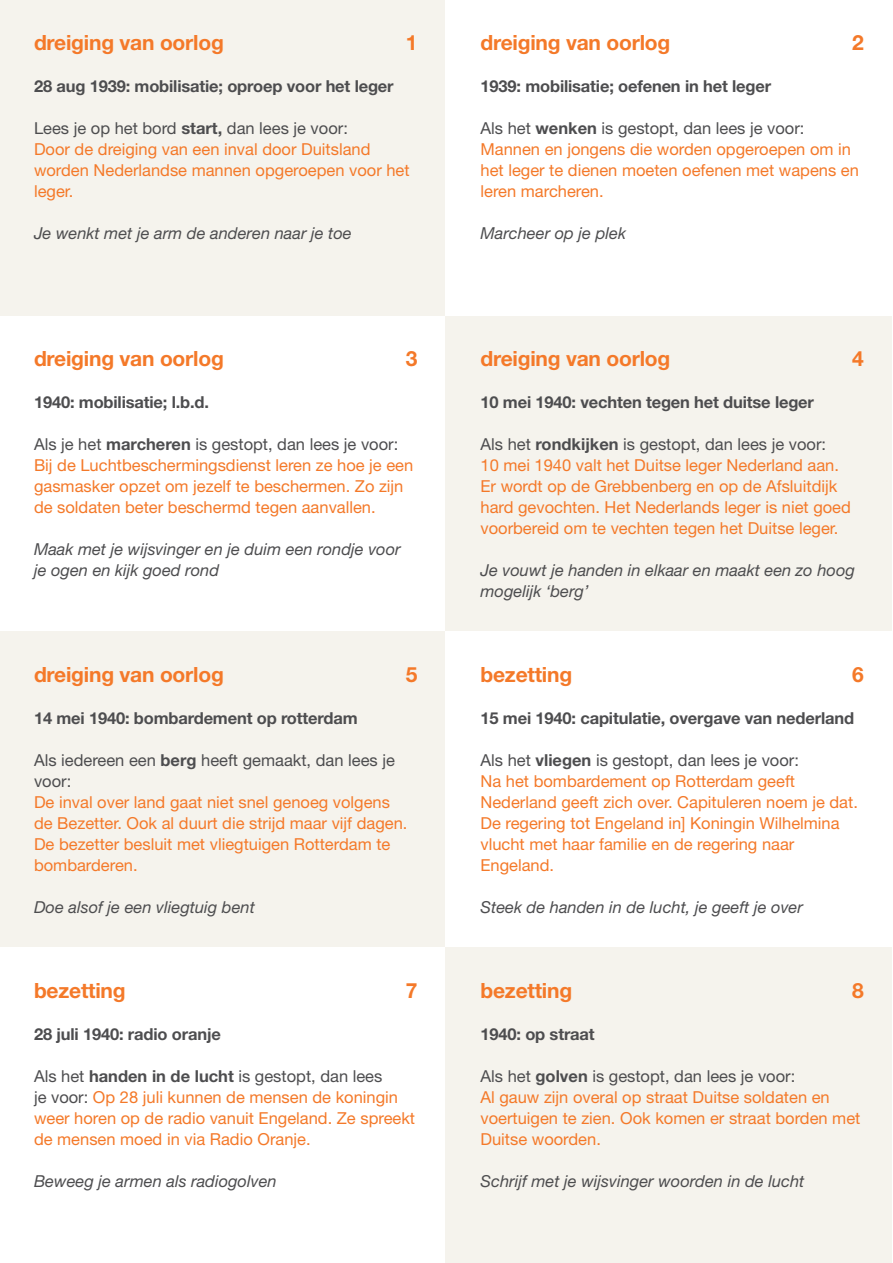
<style>
.page{position:relative;width:893px;height:1263px;background:#fff}
.page>*{position:absolute;margin:0;border:0;box-sizing:border-box;transform-origin:0 0}
.t1{font:700 21px "Helvetica Neue";letter-spacing:-.01em;color:#f47929}
.t2{font:16.5px/21px "Helvetica Neue";color:#f47929}
.t3{font:italic 16.5px/21px "Helvetica Neue";color:#4d4d4f}
.t4{font:700 16.5px "Helvetica Neue";letter-spacing:-.01em;color:#4d4d4f}
.t5{font:16.5px/21px "Helvetica Neue";color:#4d4d4f}
.s1{color:#4d4d4f}
.s2{font-weight:700;color:#4d4d4f}
.s3{font-weight:700}
</style>
<div class="page">
<div style="left:0;top:0;width:446px;height:316px;background:#f5f3ed"></div>
<div style="left:0;top:631px;width:446px;height:316px;background:#f5f3ed"></div>
<div style="left:446px;top:316px;width:446px;height:315px;background:#f5f3ed"></div>
<div style="left:446px;top:947px;width:446px;height:316px;background:#f5f3ed"></div>
<p class="t1" style="left:34px;top:30px;width:191px">dreiging van oorlog</p>
<p class="t1" style="left:406px;top:30px;width:13px">1</p>
<p class="t4" style="left:34px;top:76px;width:361px">28 aug 1939: mobilisatie; oproep voor het leger</p>
<p class="t2" style="left:34px;top:118px;width:377px"><span class="s1">Lees je op het bord</span> <span class="s2">start,</span> <span class="s1">dan lees je voor:<br></span>Door de dreiging van een inval door Duitsland worden Nederlandse mannen opgeroepen voor het leger.</p>
<p class="t3" style="left:34px;top:223px;width:319px">Je wenkt met je arm de anderen naar je toe</p>
<p class="t1" style="left:34px;top:346px;width:191px">dreiging van oorlog</p>
<p class="t1" style="left:406px;top:346px;width:13px">3</p>
<p class="t4" style="left:34px;top:392px;width:177px">1940: mobilisatie; l.b.d.</p>
<p class="t2" style="left:34px;top:434px;width:381px"><span class="s1">Als je het</span> <span class="s2">marcheren</span> <span class="s1">is gestopt, dan lees je voor:<br></span>Bij de Luchtbeschermingsdienst leren ze hoe je een gasmasker opzet om jezelf te beschermen. Zo zijn de soldaten beter beschermd tegen aanvallen.</p>
<p class="t3" style="left:34px;top:539px;width:368px">Maak met je wijsvinger en je duim een rondje voor je ogen en kijk goed rond</p>
<p class="t1" style="left:34px;top:661px;width:191px">dreiging van oorlog</p>
<p class="t1" style="left:406px;top:661px;width:13px">5</p>
<p class="t4" style="left:34px;top:708px;width:325px">14 mei 1940: bombardement op rotterdam</p>
<p class="t5" style="left:34px;top:749px;width:362px">Als iedereen een <span class="s3">berg</span> heeft gemaakt, dan lees je voor:</p>
<p class="t2" style="left:34px;top:791px;width:375px">De inval over land gaat niet snel genoeg volgens de Bezetter. Ook al duurt die strijd maar vijf dagen.<br>De bezetter besluit met vliegtuigen Rotterdam te bombarderen.</p>
<p class="t3" style="left:34px;top:896px;width:222px">Doe alsof je een vliegtuig bent</p>
<p class="t1" style="left:34px;top:977px;width:93px">bezetting</p>
<p class="t1" style="left:406px;top:977px;width:13px">7</p>
<p class="t4" style="left:34px;top:1023px;width:188px">28 juli 1940: radio oranje</p>
<p class="t2" style="left:34px;top:1065px;width:383px"><span class="s1">Als het</span> <span class="s2">handen in de lucht</span> <span class="s1">is gestopt, dan lees<br>je voor:</span> Op 28 juli kunnen de mensen de koningin weer horen op de radio vanuit Engeland. Ze spreekt de mensen moed in via Radio Oranje.</p>
<p class="t3" style="left:34px;top:1170px;width:244px">Beweeg je armen als radiogolven</p>
<p class="t1" style="left:480px;top:30px;width:191px">dreiging van oorlog</p>
<p class="t1" style="left:852px;top:30px;width:13px">2</p>
<p class="t4" style="left:480px;top:76px;width:292px">1939: mobilisatie; oefenen in het leger</p>
<p class="t2" style="left:480px;top:118px;width:380px"><span class="s1">Als het</span> <span class="s2">wenken</span> <span class="s1">is gestopt, dan lees je voor:<br></span>Mannen en jongens die worden opgeroepen om in het leger te dienen moeten oefenen met wapens en leren marcheren.</p>
<p class="t3" style="left:480px;top:223px;width:147px">Marcheer op je plek</p>
<p class="t1" style="left:480px;top:346px;width:191px">dreiging van oorlog</p>
<p class="t1" style="left:852px;top:346px;width:13px">4</p>
<p class="t4" style="left:480px;top:392px;width:335px">10 mei 1940: vechten tegen het duitse leger</p>
<p class="t2" style="left:480px;top:434px;width:372px"><span class="s1">Als het</span> <span class="s2">rondkijken</span> <span class="s1">is gestopt, dan lees je voor:<br></span>10 mei 1940 valt het Duitse leger Nederland aan.<br>Er wordt op de Grebbenberg en op de Afsluitdijk hard gevochten. Het Nederlands leger is niet goed voorbereid om te vechten tegen het Duitse leger.</p>
<p class="t3" style="left:480px;top:560px;width:376px">Je vouwt je handen in elkaar en maakt een zo hoog mogelijk ‘berg’</p>
<p class="t1" style="left:480px;top:661px;width:93px">bezetting</p>
<p class="t1" style="left:852px;top:661px;width:13px">6</p>
<p class="t4" style="left:480px;top:708px;width:375px">15 mei 1940: capitulatie, overgave van nederland</p>
<p class="t2" style="left:480px;top:749px;width:379px"><span class="s1">Als het</span> <span class="s2">vliegen</span> <span class="s1">is gestopt, dan lees je voor:<br></span>Na het bombardement op Rotterdam geeft Nederland geeft zich over. Capituleren noem je dat.<br>De regering tot Engeland in] Koningin Wilhelmina vlucht met haar familie en de regering naar Engeland.</p>
<p class="t3" style="left:480px;top:896px;width:324px">Steek de handen in de lucht, je geeft je over</p>
<p class="t1" style="left:480px;top:977px;width:93px">bezetting</p>
<p class="t1" style="left:852px;top:977px;width:13px">8</p>
<p class="t4" style="left:480px;top:1023px;width:116px">1940: op straat</p>
<p class="t2" style="left:480px;top:1065px;width:381px"><span class="s1">Als het</span> <span class="s2">golven</span> <span class="s1">is gestopt, dan lees je voor:<br></span>Al gauw zijn overal op straat Duitse soldaten en voertuigen te zien. Ook komen er straat borden met Duitse woorden.</p>
<p class="t3" style="left:480px;top:1170px;width:325px">Schrijf met je wijsvinger woorden in de lucht</p>
</div>
